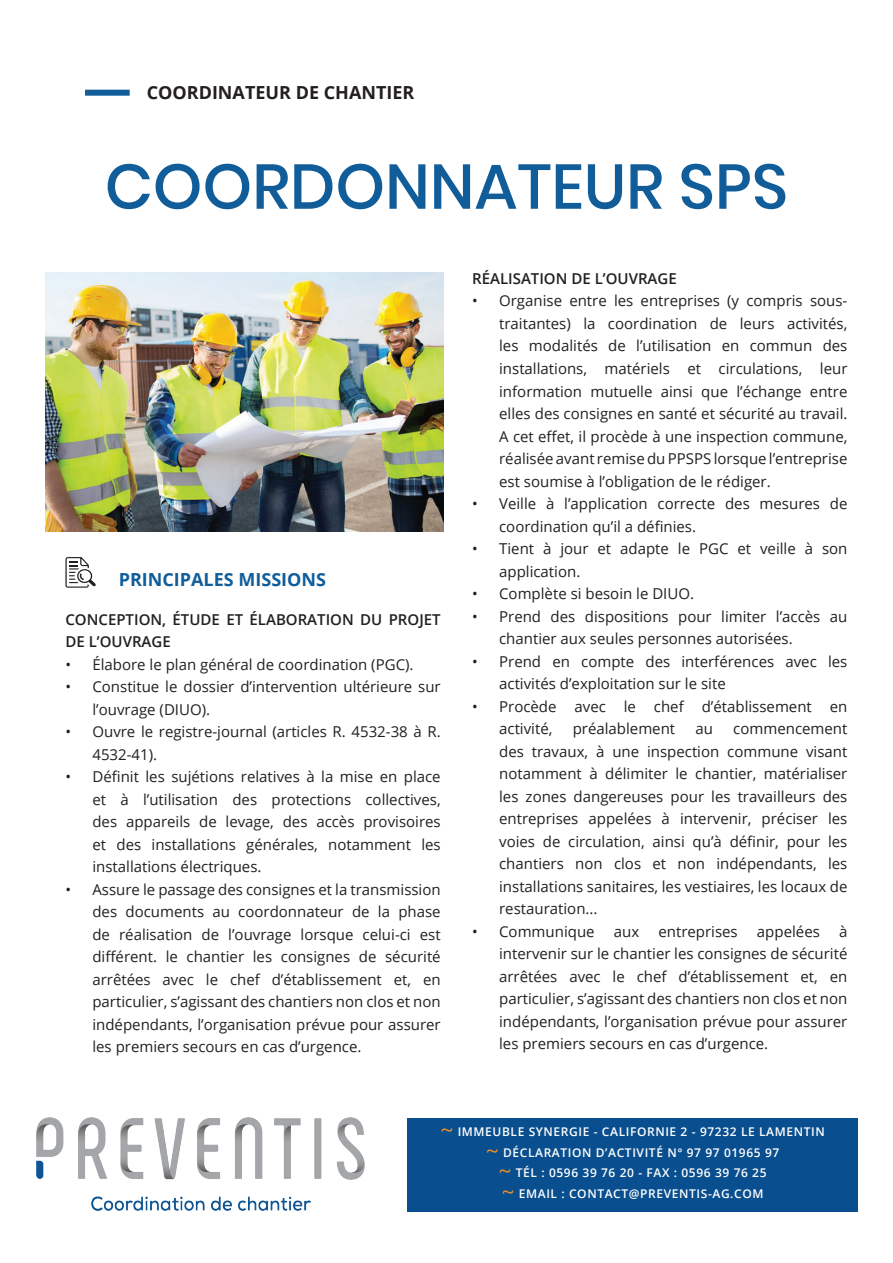
<style>
.page{position:relative;width:893px;height:1263px;background:#fff}
.page>*{position:absolute;margin:0;border:0;box-sizing:border-box;transform-origin:0 0}
.t1{font:500 63px "Poppins";color:#105d9a}
.t2{font:700 18px "Open Sans";color:#231f20}
.t3{font:700 18px "Open Sans";color:#105d9a}
.t4{font:15px/22.5px "Open Sans";color:#231f20}
.t5{font:600 15px/22.5px "Open Sans";color:#231f20}
.t6{font:600 12px/20.5px "Open Sans";letter-spacing:.05em;color:#fff;text-align:center}
.s1{font-family:"Myriad Pro";font-weight:400;font-size:21px;color:#f39121}
</style>
<div class="page">
<img style="left:37px;top:1118px;width:328px;height:92px">
<div style="left:407px;top:1118px;width:451px;height:94px;background:#094e8e"></div>
<div style="left:85px;top:90px;width:45px;height:6px;background:#105d9a"></div>
<img style="left:46px;top:272px;width:398px;height:259px">
<svg style="left:65px;top:557px;width:31px;height:31px"></svg>
<p class="t2" style="left:147px;top:80px;width:269px">COORDINATEUR DE CHANTIER</p>
<h1 class="t1" style="left:105px;top:150px;width:685px">COORDONNATEUR SPS</h1>
<p class="t3" style="left:119px;top:567px;width:209px">PRINCIPALES MISSIONS</p>
<p class="t5" style="left:65px;top:608px;width:377px">CONCEPTION, ÉTUDE ET ÉLABORATION DU PROJET<br>DE L’OUVRAGE</p>
<p class="t4" style="left:65px;top:653px;width:350px">• Élabore le plan général de coordination (PGC).</p>
<p class="t4" style="left:92px;top:675px;width:350px;text-indent:-27px">• Constitue le dossier d’intervention ultérieure sur l’ouvrage (DIUO).</p>
<p class="t4" style="left:92px;top:720px;width:350px;text-indent:-27px">• Ouvre le registre-journal (articles R. 4532-38 à R.<br>4532-41).</p>
<p class="t4" style="left:92px;top:765px;width:350px;text-align:justify;text-indent:-27px">• Définit les sujétions relatives à la mise en place et à l’utilisation des protections collectives, des appareils de levage, des accès provisoires et des installations générales, notamment les installations électriques.</p>
<p class="t4" style="left:92px;top:878px;width:350px;text-align:justify;text-indent:-27px">• Assure le passage des consignes et la transmission des documents au coordonnateur de la phase de réalisation de l’ouvrage lorsque celui-ci est différent. le chantier les consignes de sécurité arrêtées avec le chef d’établissement et, en particulier, s’agissant des chantiers non clos et non indépendants, l’organisation prévue pour assurer les premiers secours en cas d’urgence.</p>
<p class="t5" style="left:472px;top:267px;width:206px">RÉALISATION DE L’OUVRAGE</p>
<p class="t4" style="left:499px;top:289px;width:350px;text-align:justify;text-indent:-27px">• Organise entre les entreprises (y compris sous&shy;traitantes) la coordination de leurs activités, les modalités de l’utilisation en commun des installations, matériels et circulations, leur information mutuelle ainsi que l’échange entre elles des consignes en santé et sécurité au travail.<br>A cet effet, il procède à une inspection commune, réalisée avant remise du PPSPS lorsque l’entreprise est soumise à l’obligation de le rédiger.</p>
<p class="t4" style="left:499px;top:492px;width:350px;text-indent:-27px">• Veille à l’application correcte des mesures de coordination qu’il a définies.</p>
<p class="t4" style="left:499px;top:537px;width:350px;text-indent:-27px">• Tient à jour et adapte le PGC et veille à son application.</p>
<p class="t4" style="left:472px;top:582px;width:223px">• Complète si besoin le DIUO.</p>
<p class="t4" style="left:499px;top:604px;width:350px;text-indent:-27px">• Prend des dispositions pour limiter l’accès au chantier aux seules personnes autorisées.</p>
<p class="t4" style="left:499px;top:649px;width:350px;text-indent:-27px">• Prend en compte des interférences avec les activités d’exploitation sur le site</p>
<p class="t4" style="left:499px;top:694px;width:350px;text-indent:-27px">• Procède avec le chef d’établissement en activité,</p>
<p class="t4" style="left:573px;top:717px;width:104px">préalablement</p>
<p class="t4" style="left:695px;top:717px;width:19px">au</p>
<p class="t4" style="left:499px;top:717px;width:350px;text-align:justify;text-indent:234px">commencement des travaux, à une inspection commune visant notamment à délimiter le chantier, matérialiser les zones dangereuses pour les travailleurs des entreprises appelées à intervenir, préciser les voies de circulation, ainsi qu’à définir, pour les chantiers non clos et non indépendants, les installations sanitaires, les vestiaires, les locaux de restauration...</p>
<p class="t4" style="left:472px;top:919px;width:124px">• Communique</p>
<p class="t4" style="left:614px;top:919px;width:27px">aux</p>
<p class="t4" style="left:658px;top:919px;width:81px">entreprises</p>
<p class="t4" style="left:757px;top:919px;width:64px">appelées</p>
<p class="t4" style="left:499px;top:919px;width:350px;text-align:justify;text-indent:340px">à intervenir sur le chantier les consignes de sécurité arrêtées avec le chef d’établissement et, en particulier, s’agissant des chantiers non clos et non indépendants, l’organisation prévue pour assurer les premiers secours en cas d’urgence.</p>
<p class="t6" style="left:441px;top:1121px;width:386px"><span class="s1">~</span> IMMEUBLE SYNERGIE - CALIFORNIE 2 - 97232 LE LAMENTIN <span class="s1">~</span> DÉCLARATION D’ACTIVITÉ N° 97 97 01965 97<br><span class="s1">~</span> TÉL : 0596 39 76 20 - FAX : 0596 39 76 25<br><span class="s1">~</span> EMAIL : CONTACT@PREVENTIS-AG.COM</p>
</div>
